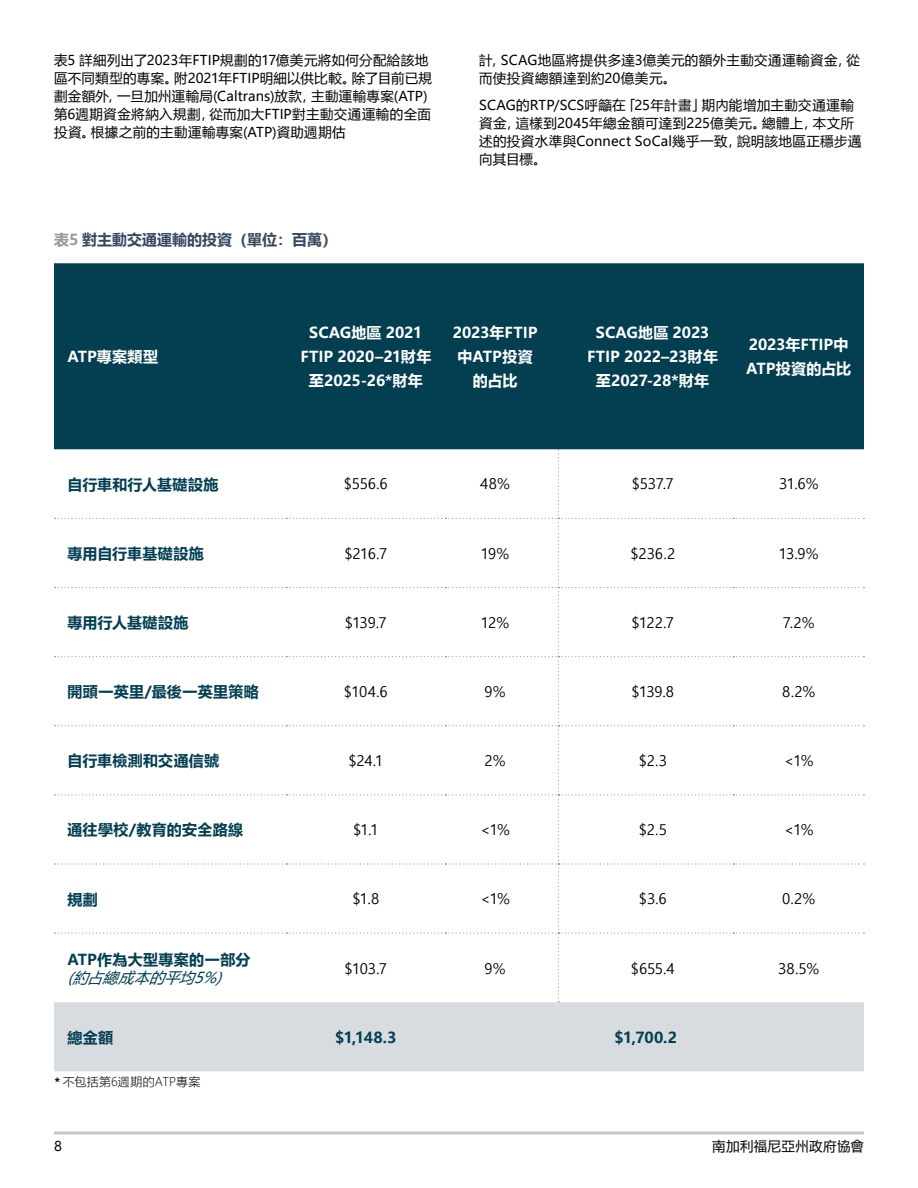
<style>
.page{position:relative;width:918px;height:1188px;background:#fff}
.page>*{position:absolute;margin:0;border:0;box-sizing:border-box;transform-origin:0 0}
.t1{font:15px "Malgun Gothic";letter-spacing:-.02em;color:#000}
.t2{font:700 15px/24px "Microsoft Ya Hei UI";letter-spacing:.005em;color:#fff;text-align:center}
.t3{font:700 15px "Microsoft Ya Hei UI";letter-spacing:.02em;color:#033e51}
.t4{font:700 15px "Microsoft Ya Hei UI";color:#34495f}
.t5{font:italic 15px "Microsoft Ya Hei UI";color:#033e51}
.t6{font:13.5px/18px "Microsoft Ya Hei UI";letter-spacing:.02em;color:#000}
.t7{font:300 12px "Microsoft Ya Hei";letter-spacing:.015em;color:#000}
.s1{color:#98989a}
.s2{font-family:"Segoe UI";font-weight:700;font-style:italic}
</style>
<div class="page">
<hr style="left:54px;top:1131px;width:810px;height:3px;background:#c8c7c7">
<div style="left:54px;top:263px;width:810px;height:186px;background:#033e51"></div>
<div style="left:54px;top:1002px;width:810px;height:69px;background:#d8dbe0"></div>
<svg style="left:55px;top:449px;width:809px;height:553px"></svg>
<p class="t6" style="left:54px;top:51px;width:379px">表5 詳細列出了2023年FTIP規劃的17億美元將如何分配給該地區不同類型的專案。附2021年FTIP明細以供比較。除了目前已規劃金額外，一旦加州運輸局(Caltrans)放款，主動運輸專案(ATP)第6週期資金將納入規劃，從而加大FTIP對主動交通運輸的全面投資。根據之前的主動運輸專案(ATP)資助週期估</p>
<p class="t6" style="left:479px;top:51px;width:382px">計，SCAG地區將提供多達3億美元的額外主動交通運輸資金，從而使投資總額達到約20億美元。</p>
<p class="t6" style="left:479px;top:96px;width:384px">SCAG的RTP/SCS呼籲在「25年計畫」期內能增加主動交通運輸資金，這樣到2045年總金額可達到225億美元。總體上，本文所述的投資水準與Connect SoCal幾乎一致，說明該地區正穩步邁向其目標。</p>
<p class="t4" style="left:54px;top:229px;width:285px"><span class="s1">表5</span> 對主動交通運輸的投資（單位：百萬）</p>
<p class="t2" style="left:68px;top:344px;width:92px">ATP專案類型</p>
<p class="t2" style="left:300px;top:320px;width:132px">SCAG地區 2021<br>FTIP 2020–21財年至2025-26*財年</p>
<p class="t2" style="left:453px;top:320px;width:86px">2023年FTIP中ATP投資的占比</p>
<p class="t2" style="left:587px;top:320px;width:132px">SCAG地區 2023<br>FTIP 2022–23財年至2027-28*財年</p>
<p class="t2" style="left:746px;top:332px;width:107px;text-align:left">2023年FTIP中<br>ATP投資的占比</p>
<p class="t3" style="left:68px;top:474px;width:153px">自行車和行人基礎設施</p>
<p class="t1" style="left:344px;top:475px;width:45px">$556.6</p>
<p class="t1" style="left:480px;top:475px;width:31px">48%</p>
<p class="t1" style="left:632px;top:475px;width:43px">$537.7</p>
<p class="t1" style="left:779px;top:475px;width:41px">31.6%</p>
<p class="t3" style="left:68px;top:543px;width:138px">專用自行車基礎設施</p>
<p class="t1" style="left:344px;top:545px;width:44px">$216.7</p>
<p class="t1" style="left:481px;top:545px;width:30px">19%</p>
<p class="t1" style="left:630px;top:545px;width:46px">$236.2</p>
<p class="t1" style="left:779px;top:545px;width:41px">13.9%</p>
<p class="t3" style="left:68px;top:612px;width:123px">專用行人基礎設施</p>
<p class="t1" style="left:345px;top:614px;width:44px">$139.7</p>
<p class="t1" style="left:481px;top:614px;width:30px">12%</p>
<p class="t1" style="left:632px;top:614px;width:44px">$122.7</p>
<p class="t1" style="left:783px;top:614px;width:33px">7.2%</p>
<p class="t3" style="left:68px;top:681px;width:193px">開頭一英里/最後一英里策略</p>
<p class="t1" style="left:344px;top:683px;width:45px">$104.6</p>
<p class="t1" style="left:484px;top:683px;width:22px">9%</p>
<p class="t1" style="left:632px;top:683px;width:44px">$139.8</p>
<p class="t1" style="left:782px;top:683px;width:34px">8.2%</p>
<p class="t3" style="left:68px;top:750px;width:153px">自行車檢測和交通信號</p>
<p class="t1" style="left:348px;top:752px;width:36px">$24.1</p>
<p class="t1" style="left:485px;top:752px;width:22px">2%</p>
<p class="t1" style="left:639px;top:752px;width:30px">$2.3</p>
<p class="t1" style="left:784px;top:752px;width:31px">&lt;1%</p>
<p class="t3" style="left:68px;top:820px;width:177px">通往學校/教育的安全路線</p>
<p class="t1" style="left:353px;top:821px;width:27px">$1.1</p>
<p class="t1" style="left:480px;top:821px;width:31px">&lt;1%</p>
<p class="t1" style="left:639px;top:821px;width:30px">$2.5</p>
<p class="t1" style="left:784px;top:821px;width:31px">&lt;1%</p>
<p class="t3" style="left:68px;top:889px;width:32px">規劃</p>
<p class="t1" style="left:352px;top:890px;width:28px">$1.8</p>
<p class="t1" style="left:480px;top:890px;width:31px">&lt;1%</p>
<p class="t1" style="left:639px;top:890px;width:29px">$3.6</p>
<p class="t1" style="left:782px;top:890px;width:34px">0.2%</p>
<p class="t3" style="left:68px;top:949px;width:184px">ATP作為大型專案的一部分</p>
<p class="t5" style="left:68px;top:967px;width:171px">(約占總成本的平均5%）</p>
<p class="t1" style="left:344px;top:960px;width:44px">$103.7</p>
<p class="t1" style="left:484px;top:960px;width:22px">9%</p>
<p class="t1" style="left:631px;top:960px;width:46px">$655.4</p>
<p class="t1" style="left:778px;top:960px;width:42px">38.5%</p>
<p class="t3" style="left:67px;top:1027px;width:47px">總金額</p>
<p class="t3" style="left:335px;top:1027px;width:63px">$1,148.3</p>
<p class="t3" style="left:615px;top:1027px;width:64px">$1,700.2</p>
<p class="t7" style="left:54px;top:1074px;width:148px"><span class="s2">*</span> 不包括第6週期的ATP專案</p>
<p class="t6" style="left:54px;top:1137px;width:9px">8</p>
<p class="t6" style="left:712px;top:1137px;width:153px">南加利福尼亞州政府協會</p>
</div>
